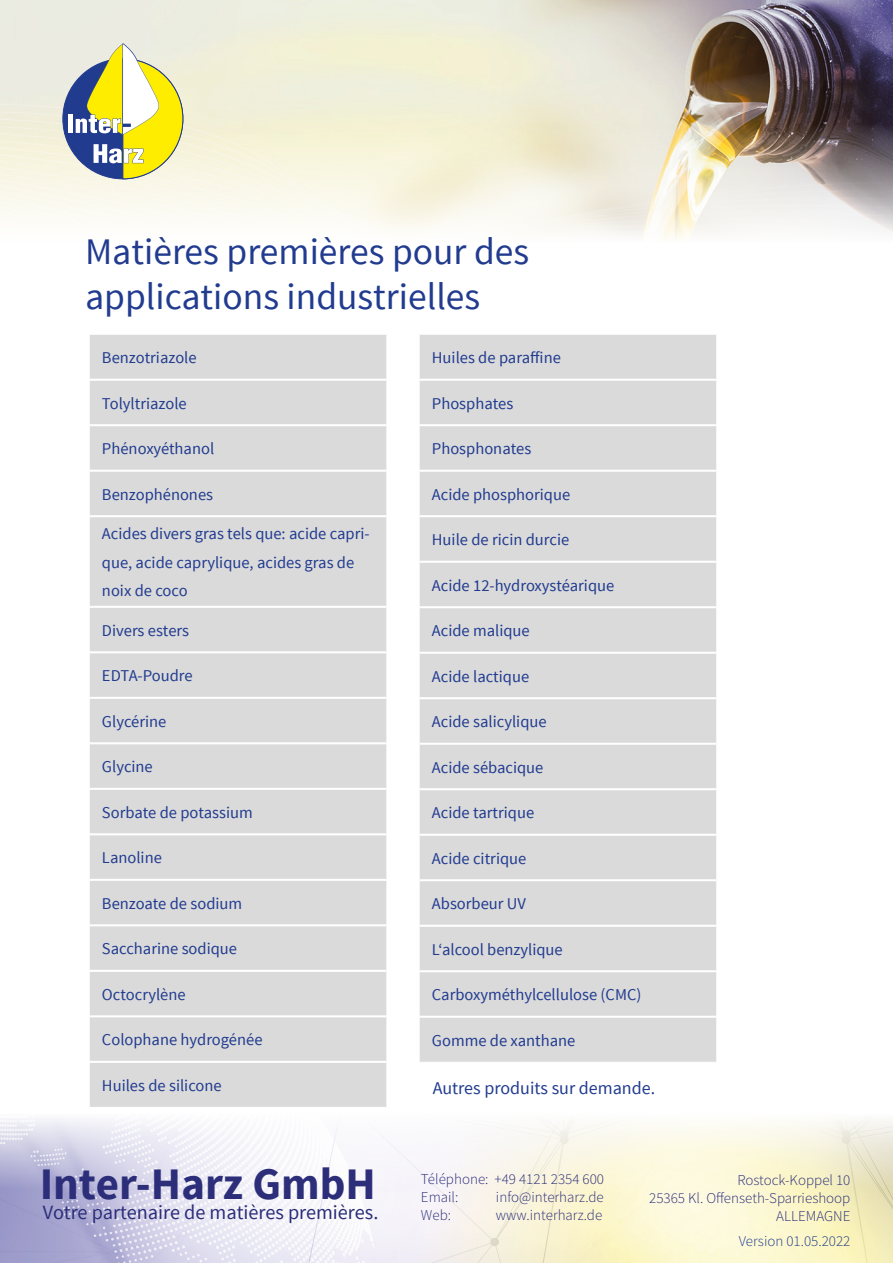
<style>
.page{position:relative;width:893px;height:1263px;background:#fff}
.page>*{position:absolute;margin:0;border:0;box-sizing:border-box;transform-origin:0 0}
.t1{font:700 45px "Source Sans Pro";color:#2c2e7a}
.t2{font:37.5px/45px "Source Sans Pro";color:#213b8f}
.t3{font:20.25px "Source Sans Pro";color:#2c2e7a}
.t4{font:18px "Source Sans Pro";color:#213b8f}
.t5{font:16.5px/28.5px "Source Sans Pro";color:#213b8f}
.t6{font:15px "Source Sans Variable";color:#2c2e7a}
.t7{font:15px "Source Sans Variable";color:#213b8f}
</style>
<div class="page">
<img style="left:0;top:0;width:893px;height:239px">
<div style="left:90px;top:335px;width:297px;height:766px;background:#dadada"></div>
<hr style="left:89px;top:379px;width:298px;height:2px;background:#fff">
<hr style="left:89px;top:424px;width:298px;height:2px;background:#fff">
<hr style="left:89px;top:470px;width:298px;height:2px;background:#fff">
<hr style="left:89px;top:515px;width:298px;height:2px;background:#fff">
<hr style="left:89px;top:606px;width:298px;height:2px;background:#fff">
<hr style="left:89px;top:651px;width:298px;height:2px;background:#fff">
<hr style="left:89px;top:697px;width:298px;height:2px;background:#fff">
<hr style="left:89px;top:742px;width:298px;height:2px;background:#fff">
<hr style="left:89px;top:788px;width:298px;height:2px;background:#fff">
<hr style="left:89px;top:833px;width:298px;height:2px;background:#fff">
<hr style="left:89px;top:879px;width:298px;height:2px;background:#fff">
<hr style="left:89px;top:924px;width:298px;height:2px;background:#fff">
<hr style="left:89px;top:970px;width:298px;height:2px;background:#fff">
<hr style="left:89px;top:1015px;width:298px;height:2px;background:#fff">
<hr style="left:89px;top:1061px;width:298px;height:2px;background:#fff">
<img style="left:0;top:1101px;width:893px;height:162px">
<div style="left:420px;top:335px;width:296px;height:727px;background:#dadada"></div>
<hr style="left:419px;top:379px;width:297px;height:2px;background:#fff">
<hr style="left:419px;top:424px;width:297px;height:2px;background:#fff">
<hr style="left:419px;top:470px;width:297px;height:2px;background:#fff">
<hr style="left:419px;top:515px;width:297px;height:2px;background:#fff">
<hr style="left:419px;top:561px;width:297px;height:2px;background:#fff">
<hr style="left:419px;top:606px;width:297px;height:2px;background:#fff">
<hr style="left:419px;top:652px;width:297px;height:2px;background:#fff">
<hr style="left:419px;top:697px;width:297px;height:2px;background:#fff">
<hr style="left:419px;top:743px;width:297px;height:2px;background:#fff">
<hr style="left:419px;top:788px;width:297px;height:2px;background:#fff">
<hr style="left:419px;top:834px;width:297px;height:2px;background:#fff">
<hr style="left:419px;top:879px;width:297px;height:2px;background:#fff">
<hr style="left:419px;top:925px;width:297px;height:2px;background:#fff">
<hr style="left:419px;top:970px;width:297px;height:2px;background:#fff">
<hr style="left:419px;top:1016px;width:297px;height:2px;background:#fff">
<div style="left:63px;top:59px;width:120px;height:120px;background:#213b8f;border-radius:50%"></div>
<div style="left:68px;top:114px;width:5px;height:19px;background:#fff"></div>
<svg style="left:75px;top:43px;width:108px;height:136px"></svg>
<div style="left:628px;top:1152px;width:245px;height:93px;background:#fff;opacity:.93"></div>
<p class="t2" style="left:85px;top:230px;width:446px">Matières premières pour des applications industrielles</p>
<p class="t5" style="left:432px;top:344px;width:130px">Huiles de paraffine</p>
<p class="t5" style="left:432px;top:389px;width:83px">Phosphates</p>
<p class="t5" style="left:432px;top:435px;width:101px">Phosphonates</p>
<p class="t5" style="left:432px;top:480px;width:140px">Acide phosphorique</p>
<p class="t5" style="left:432px;top:526px;width:139px">Huile de ricin durcie</p>
<p class="t5" style="left:432px;top:571px;width:184px">Acide 12-hydroxystéarique</p>
<p class="t5" style="left:432px;top:617px;width:99px">Acide malique</p>
<p class="t5" style="left:432px;top:662px;width:99px">Acide lactique</p>
<p class="t5" style="left:432px;top:708px;width:116px">Acide salicylique</p>
<p class="t5" style="left:432px;top:753px;width:113px">Acide sébacique</p>
<p class="t5" style="left:432px;top:799px;width:104px">Acide tartrique</p>
<p class="t5" style="left:432px;top:844px;width:96px">Acide citrique</p>
<p class="t5" style="left:432px;top:890px;width:96px">Absorbeur UV</p>
<p class="t5" style="left:432px;top:935px;width:132px">L‘alcool benzylique</p>
<p class="t5" style="left:432px;top:981px;width:211px">Carboxyméthylcellulose (CMC)</p>
<p class="t5" style="left:432px;top:1026px;width:145px">Gomme de xanthane</p>
<p class="t5" style="left:102px;top:344px;width:96px">Benzotriazole</p>
<p class="t5" style="left:102px;top:389px;width:86px">Tolyltriazole</p>
<p class="t5" style="left:102px;top:435px;width:114px">Phénoxyéthanol</p>
<p class="t5" style="left:102px;top:480px;width:113px">Benzophénones</p>
<p class="t5" style="left:102px;top:520px;width:269px">Acides divers gras tels que: acide capri&shy;que, acide caprylique, acides gras de noix de coco</p>
<p class="t5" style="left:102px;top:616px;width:89px">Divers esters</p>
<p class="t5" style="left:102px;top:662px;width:92px">EDTA-Poudre</p>
<p class="t5" style="left:102px;top:707px;width:66px">Glycérine</p>
<p class="t5" style="left:102px;top:753px;width:52px">Glycine</p>
<p class="t5" style="left:102px;top:798px;width:152px">Sorbate de potassium</p>
<p class="t5" style="left:102px;top:844px;width:61px">Lanoline</p>
<p class="t5" style="left:102px;top:889px;width:142px">Benzoate de sodium</p>
<p class="t5" style="left:102px;top:935px;width:137px">Saccharine sodique</p>
<p class="t5" style="left:102px;top:980px;width:85px">Octocrylène</p>
<p class="t5" style="left:102px;top:1026px;width:162px">Colophane hydrogénée</p>
<p class="t5" style="left:102px;top:1071px;width:121px">Huiles de silicone</p>
<p class="t4" style="left:433px;top:1076px;width:224px">Autres produits sur demande.</p>
<p class="t1" style="left:40px;top:1155px;width:338px">Inter-Harz GmbH</p>
<p class="t6" style="left:737px;top:1171px;width:114px">Rostock-Koppel 10</p>
<p class="t6" style="left:421px;top:1170px;width:185px">Téléphone: +49 4121 2354 600</p>
<p class="t6" style="left:421px;top:1188px;width:39px">Email:</p>
<p class="t6" style="left:496px;top:1188px;width:109px">info@interharz.de</p>
<p class="t6" style="left:649px;top:1189px;width:203px">25365 Kl. Offenseth-Sparrieshoop</p>
<p class="t6" style="left:776px;top:1207px;width:76px">ALLEMAGNE</p>
<p class="t3" style="left:43px;top:1200px;width:337px">Votre partenaire de matières premières.</p>
<p class="t6" style="left:421px;top:1206px;width:32px">Web:</p>
<p class="t6" style="left:496px;top:1206px;width:108px">www.interharz.de</p>
<p class="t7" style="left:739px;top:1232px;width:113px">Version 01.05.2022</p>
</div>
